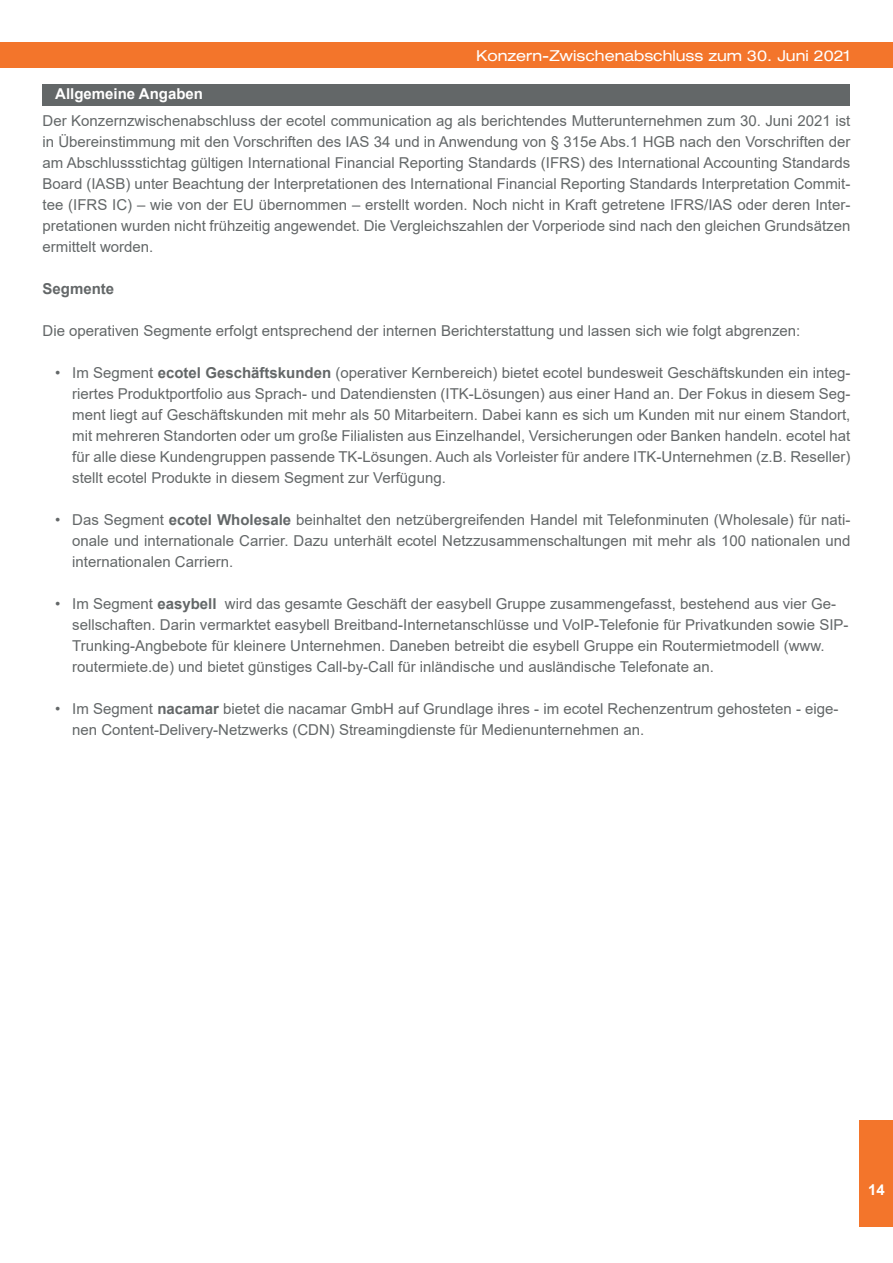
<style>
.page{position:relative;width:893px;height:1263px;background:#fff}
.page>*{position:absolute;margin:0;border:0;box-sizing:border-box;transform-origin:0 0}
.t1{font:15px/21px "Arial";color:#636768;text-align:justify}
.t2{font:expanded 15px "Helvetica Neue";color:#fff}
.t3{font:700 15px "Arial";color:#fff}
.t4{font:700 15px "Arial";color:#636768}
.s1{font-weight:700}
</style>
<div class="page">
<div style="left:859px;top:1120px;width:34px;height:106px;background:#f3752b"></div>
<div style="left:0;top:43px;width:893px;height:25px;background:#f3752b"></div>
<div style="left:43px;top:84px;width:807px;height:21px;background:#636768"></div>
<p class="t2" style="left:476px;top:46px;width:376px">Konzern-Zwischenabschluss zum 30. Juni 2021</p>
<p class="t3" style="left:55px;top:84px;width:149px">Allgemeine Angaben</p>
<p class="t1" style="left:43px;top:110px;width:809px">Der Konzernzwischenabschluss der ecotel communication ag als berichtendes Mutterunternehmen zum 30. Juni 2021 ist in Übereinstimmung mit den Vorschriften des IAS 34 und in Anwendung von § 315e Abs.1 HGB nach den Vorschriften der am Abschlussstichtag gültigen International Financial Reporting Standards (IFRS) des International Accounting Standards Board (IASB) unter Beachtung der Interpretationen des International Financial Reporting Standards Interpretation Commit&shy;tee (IFRS IC) – wie von der EU übernommen – erstellt worden. Noch nicht in Kraft getretene IFRS/IAS oder deren Inter&shy;pretationen wurden nicht frühzeitig angewendet. Die Vergleichszahlen der Vorperiode sind nach den gleichen Grundsätzen ermittelt worden.</p>
<p class="t4" style="left:43px;top:278px;width:73px">Segmente</p>
<p class="t1" style="left:43px;top:320px;width:759px">Die operativen Segmente erfolgt entsprechend der internen Berichterstattung und lassen sich wie folgt abgrenzen:</p>
<p class="t1" style="left:72px;top:362px;width:780px;text-indent:-17px">• Im Segment <span class="s1">ecotel Geschäftskunden</span> (operativer Kernbereich) bietet ecotel bundesweit Geschäftskunden ein integ&shy;riertes Produktportfolio aus Sprach- und Datendiensten (ITK-Lösungen) aus einer Hand an. Der Fokus in diesem Seg&shy;ment liegt auf Geschäftskunden mit mehr als 50 Mitarbeitern. Dabei kann es sich um Kunden mit nur einem Standort, mit mehreren Standorten oder um große Filialisten aus Einzelhandel, Versicherungen oder Banken handeln. ecotel hat für alle diese Kundengruppen passende TK-Lösungen. Auch als Vorleister für andere ITK-Unternehmen (z.B. Reseller) stellt ecotel Produkte in diesem Segment zur Verfügung.</p>
<p class="t1" style="left:72px;top:509px;width:780px;text-indent:-17px">• Das Segment <span class="s1">ecotel Wholesale</span> beinhaltet den netzübergreifenden Handel mit Telefonminuten (Wholesale) für nati&shy;onale und internationale Carrier. Dazu unterhält ecotel Netzzusammenschaltungen mit mehr als 100 nationalen und internationalen Carriern.</p>
<p class="t1" style="left:72px;top:593px;width:778px;text-align:left;text-indent:-17px">• Im Segment <span class="s1">easybell</span> wird das gesamte Geschäft der easybell Gruppe zusammengefasst, bestehend aus vier Ge&shy;sellschaften. Darin vermarktet easybell Breitband-Internetanschlüsse und VoIP-Telefonie für Privatkunden sowie SIP-Trunking-Angbebote für kleinere Unternehmen. Daneben betreibt die esybell Gruppe ein Routermietmodell (www. routermiete.de) und bietet günstiges Call-by-Call für inländische und ausländische Telefonate an.</p>
<p class="t1" style="left:72px;top:698px;width:768px;text-indent:-17px">• Im Segment <span class="s1">nacamar</span> bietet die nacamar GmbH auf Grundlage ihres - im ecotel Rechenzentrum gehosteten - eige&shy;nen Content-Delivery-Netzwerks (CDN) Streamingdienste für Medienunternehmen an.</p>
<p class="t3" style="left:868px;top:1179px;width:18px">14</p>
</div>
